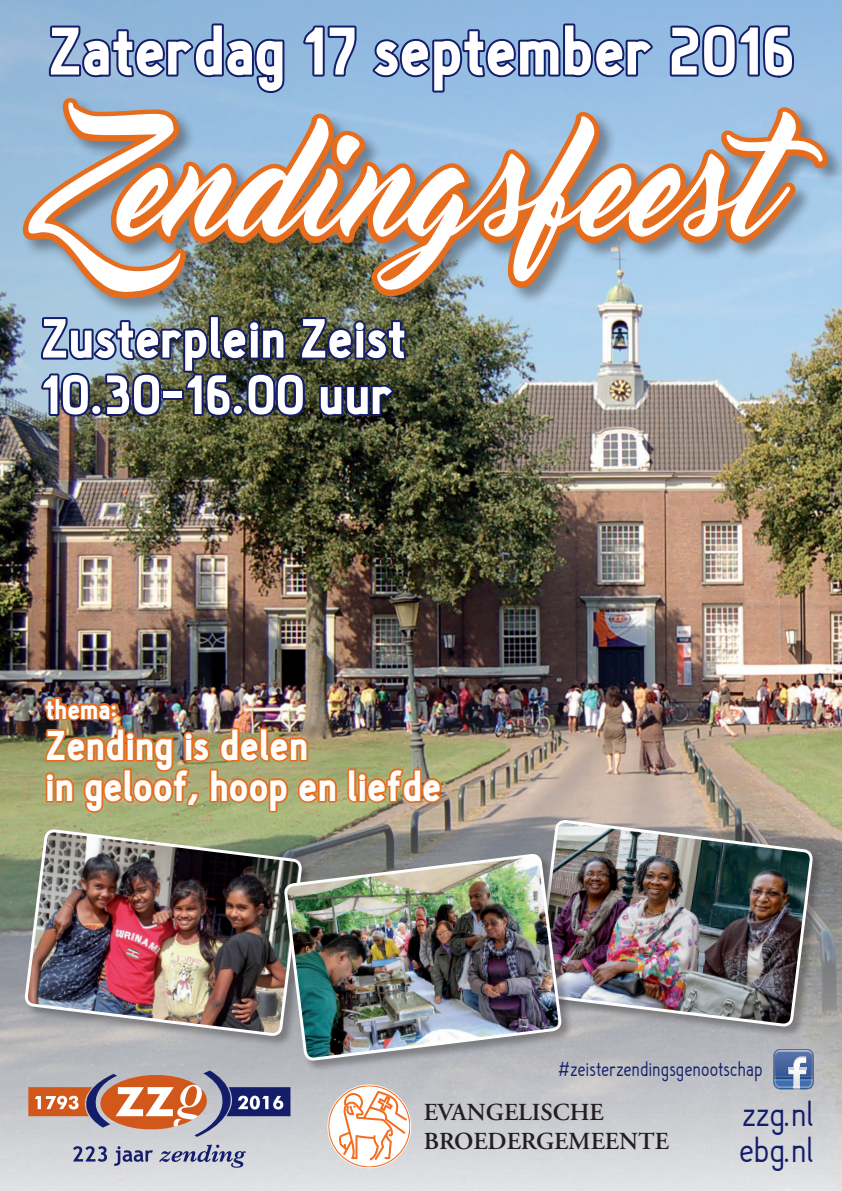
<style>
.page{position:relative;width:842px;height:1191px;background:#fff}
.page>*{position:absolute;margin:0;border:0;box-sizing:border-box;transform-origin:0 0}
.t1{font:900 66px "Hallosans";color:#fff}
.t2{font:900 54px/56.4px "Hallosans";color:#fff}
.t3{font:900 40.9px/40.9px "Hallosans";color:#fff}
.t4{font:36px/36px "Hallo Sans";color:#131d6a}
.t5{font:900 26.9px "Hallosans";color:#fff}
.t6{font:600 24.4px/29.3px "Adobe Garamond Pro";color:#231f20}
.t7{font:21px "Hallo Sans";letter-spacing:.01em;color:#131d6a;scale:.91 1}
</style>
<div class="page">
<img style="left:0;top:0;width:842px;height:1191px">
<img style="left:15px;top:91px;width:823px;height:287px">
<svg style="left:114px;top:1146px;width:39px;height:19px"></svg>
<svg style="left:159px;top:1144px;width:87px;height:23px;background:#a6aabf"></svg>
<svg style="left:28px;top:1070px;width:262px;height:66px;background:#b59793"></svg>
<svg style="left:73px;top:1146px;width:34px;height:15px"></svg>
<svg style="left:328px;top:1100px;width:82px;height:67px"></svg>
<img style="left:42px;top:695px;width:297px;height:120px">
<svg style="left:346px;top:766px;width:99px;height:39px;background:#c28a4d"></svg>
<svg style="left:28px;top:102px;width:795px;height:190px"></svg>
<svg style="left:773px;top:1049px;width:41px;height:40px"></svg>
<img style="left:775px;top:1050px;width:37px;height:7px">
<img style="left:23px;top:827px;width:281px;height:217px">
<div style="left:535px;top:819px;width:289px;height:219px;background:#231f20;opacity:.35"></div>
<img style="left:534px;top:818px;width:280px;height:216px">
<img style="left:38px;top:294px;width:370px;height:191px">
<svg style="left:47px;top:21px;width:239px;height:75px;background:#6f8dbb"></svg>
<svg style="left:300px;top:24px;width:58px;height:55px;background:#6684b7"></svg>
<svg style="left:369px;top:21px;width:287px;height:74px;background:#7191c2"></svg>
<svg style="left:667px;top:0;width:129px;height:147px;background:#8aa6cc"></svg>
<div style="left:284px;top:853px;width:289px;height:219px;background:#231f20;opacity:.35"></div>
<img style="left:285px;top:854px;width:276px;height:246px">
<h1 class="t1" style="left:48px;top:15px;width:748px">Zaterdag 17 september 2016</h1>
<h2 class="t2" style="left:40px;top:312px;width:367px">Zusterplein Zeist<br>10.30-16.00 uur</h2>
<p class="t5" style="left:45px;top:694px;width:74px">thema:</p>
<p class="t3" style="left:45px;top:726px;width:398px">Zending is delen<br>in geloof, hoop en liefde</p>
<p class="t7" style="left:559px;top:1058px;width:225px">#zeisterzendingsgenootschap</p>
<p class="t6" style="left:424px;top:1097px;width:247px">EVANGELISCHE<br>BROEDERGEMEENTE</p>
<p class="t4" style="left:739px;top:1097px;width:76px">zzg.nl ebg.nl</p>
</div>
